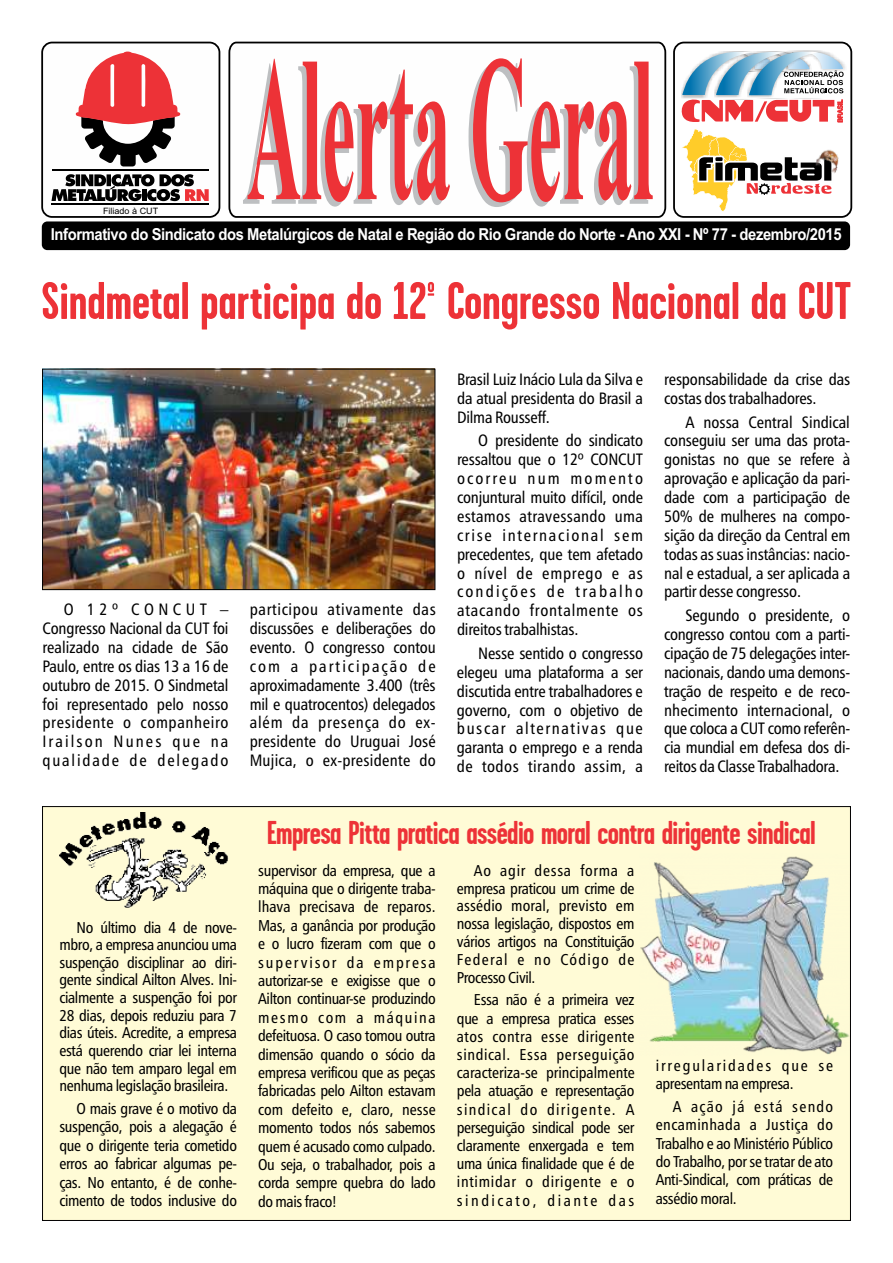
<style>
.page{position:relative;width:893px;height:1263px;background:#fff}
.page>*{position:absolute;margin:0;border:0;box-sizing:border-box;transform-origin:0 0}
.t1{font:700 52.8px "Garage Gothic";color:#ed3237}
.t2{font:700 33px "Garage Gothic";letter-spacing:-.02em;color:#ed3237}
.t3{font:16.5px/18.9px "Humanist 777 BT Roman Condensed B";letter-spacing:-.01em;color:#000;text-align:justify}
.t4{font:700 16.5px "Arial";letter-spacing:-.03em;color:#fefefe;scale:.9 1}
.t5{font:15.75px/18.5px "Humanist 777 BT Roman Condensed B";letter-spacing:-.025em;color:#000;text-align:justify}
.t6{font:15.75px/18.1px "Humanist 777 BT Roman Condensed B";letter-spacing:.12em;color:#000}
.t7{font:8.7px "Arial";color:#000}
</style>
<div class="page">
<img style="left:44px;top:371px;width:389px;height:217px">
<div style="left:41px;top:42px;width:179px;height:176px;background:#fefefe;border:2px solid #000;border-radius:10px"></div>
<svg style="left:228px;top:41px;width:439px;height:177px"></svg>
<div style="left:42px;top:221px;width:808px;height:29px;background:#000;border-radius:6px"></div>
<svg style="left:243px;top:63px;width:405px;height:144px"></svg>
<svg style="left:247px;top:58px;width:406px;height:144px"></svg>
<hr style="left:52px;top:170px;width:157px;height:1px;background:#000">
<hr style="left:52px;top:203px;width:157px;height:2px;background:#000">
<svg style="left:75px;top:52px;width:106px;height:114px"></svg>
<hr style="left:142px;top:64px;width:3px;height:43px;background:#fefefe;border-radius:2px">
<hr style="left:111px;top:64px;width:3px;height:43px;background:#fefefe;border-radius:2px">
<svg style="left:51px;top:174px;width:158px;height:27px"></svg>
<div style="left:673px;top:42px;width:179px;height:176px;border:2px solid #000;border-radius:10px"></div>
<svg style="left:681px;top:50px;width:163px;height:72px"></svg>
<img style="left:833px;top:151px;width:6px;height:22px">
<svg style="left:682px;top:129px;width:151px;height:82px"></svg>
<div style="left:42px;top:369px;width:393px;height:221px;border:1px solid #000"></div>
<div style="left:42px;top:806px;width:809px;height:415px;background:#fffbd6"></div>
<img style="left:639px;top:853px;width:211px;height:202px">
<img style="left:59px;top:813px;width:169px;height:96px">
<p class="t7" style="left:103px;top:207px;width:57px">Filiado à CUT</p>
<p class="t4" style="left:51px;top:228px;width:880px">Informativo do Sindicato dos Metalúrgicos de Natal e Região do Rio Grande do Norte - Ano XXI - Nº 77 - dezembro/2015</p>
<h1 class="t1" style="left:42px;top:282px;width:811px">Sindmetal participa do 12º Congresso Nacional da CUT</h1>
<p class="t3" style="left:42px;top:601px;width:188px;text-indent:21px">O 12º CONCUT – Congresso Nacional da CUT foi realizado na cidade de São Paulo, entre os dias 13 a 16 de outubro de 2015. O Sindmetal foi representado pelo nosso presidente o companheiro Irailson Nunes que na qualidade de delegado</p>
<p class="t3" style="left:250px;top:601px;width:188px">participou ativamente das discussões e deliberações do evento. O congresso contou com a participação de aproximadamente 3.400 (três mil e quatrocentos) delegados além da presença do ex&shy;presidente do Uruguai José Mujica, o ex-presidente do</p>
<p class="t3" style="left:457px;top:371px;width:188px">Brasil Luiz Inácio Lula da Silva e da atual presidenta do Brasil a Dilma Rousseff.</p>
<p class="t3" style="left:457px;top:433px;width:188px;text-indent:21px">O presidente do sindicato ressaltou que o 12º CONCUT ocorreu num momento conjuntural muito difícil, onde estamos atravessando uma crise internacional sem precedentes, que tem afetado o nível de emprego e as condições de trabalho atacando frontalmente os direitos trabalhistas.</p>
<p class="t3" style="left:457px;top:645px;width:188px;text-indent:21px">Nesse sentido o congresso elegeu uma plataforma a ser discutida entre trabalhadores e governo, com o objetivo de buscar alternativas que garanta o emprego e a renda de todos tirando assim, a</p>
<p class="t3" style="left:664px;top:371px;width:188px">responsabilidade da crise das costas dos trabalhadores.</p>
<p class="t3" style="left:664px;top:414px;width:188px;text-indent:21px">A nossa Central Sindical conseguiu ser uma das prota&shy;gonistas no que se refere à aprovação e aplicação da pari&shy;dade com a participação de 50% de mulheres na compo&shy;sição da direção da Central em todas as suas instâncias: nacio&shy;nal e estadual, a ser aplicada a partir desse congresso.</p>
<p class="t3" style="left:664px;top:607px;width:188px;text-indent:21px">Segundo o presidente, o congresso contou com a parti&shy;cipação de 75 delegações inter&shy;nacionais, dando uma demons&shy;tração de respeito e de reco&shy;nhecimento internacional, o que coloca a CUT como referên&shy;cia mundial em defesa dos di&shy;reitos da Classe Trabalhadora.</p>
<p class="t5" style="left:60px;top:919px;width:179px;line-height:17.7px;text-indent:17px">No último dia 4 de nove&shy;mbro, a empresa anunciou uma suspenção disciplinar ao diri&shy;gente sindical Ailton Alves. Ini&shy;cialmente a suspenção foi por 28 dias, depois reduziu para 7 dias úteis. Acredite, a empresa está querendo criar lei interna que não tem amparo legal em nenhuma legislação brasileira.</p>
<p class="t5" style="left:59px;top:1101px;width:179px;text-indent:17px">O mais grave é o motivo da suspenção, pois a alegação é que o dirigente teria cometido erros ao fabricar algumas pe&shy;ças. No entanto, é de conhe&shy;cimento de todos inclusive do</p>
<h2 class="t2" style="left:267px;top:821px;width:551px">Empresa Pitta pratica assédio moral contra dirigente sindical</h2>
<p class="t5" style="left:258px;top:862px;width:179px">supervisor da empresa, que a máquina que o dirigente traba&shy;lhava precisava de reparos.<br>Mas, a ganância por produção e o lucro fizeram com que o supervisor da empresa autorizar-se e exigisse que o Ailton continuar-se produzindo mesmo com a máquina defeituosa. O caso tomou outra dimensão quando o sócio da empresa verificou que as peças fabricadas pelo Ailton estavam com defeito e, claro, nesse momento todos nós sabemos quem é acusado como culpado.<br>Ou seja, o trabalhador, pois a corda sempre quebra do lado do mais fraco!</p>
<p class="t5" style="left:457px;top:863px;width:179px;line-height:17.9px;text-indent:17px">Ao agir dessa forma a empresa praticou um crime de assédio moral, previsto em nossa legislação, dispostos em vários artigos na Constituição Federal e no Código de Processo Civil.</p>
<p class="t5" style="left:457px;top:992px;width:179px;text-indent:17px">Essa não é a primeira vez que a empresa pratica esses atos contra esse dirigente sindical. Essa perseguição caracteriza-se principalmente pela atuação e representação sindical do dirigente. A perseguição sindical pode ser claramente enxergada e tem uma única finalidade que é de intimidar o dirigente e o sindicato, diante das</p>
<p class="t6" style="left:656px;top:1058px;width:179px">irregularidades que se apresentam na empresa.</p>
<p class="t5" style="left:656px;top:1098px;width:179px;text-indent:17px">A ação já está sendo encaminhada a Justiça do Trabalho e ao Ministério Público do Trabalho, por se tratar de ato Anti-Sindical, com práticas de assédio moral.</p>
</div>
